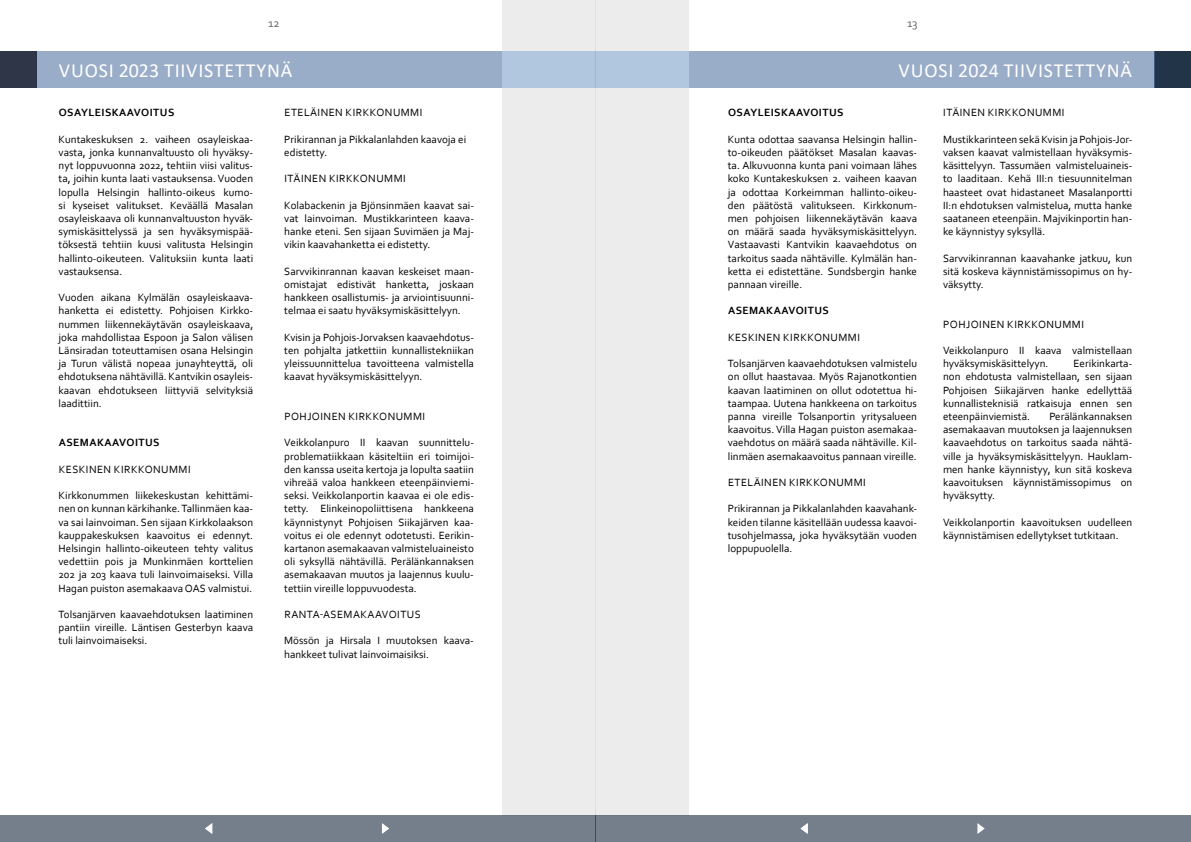
<style>
.page{position:relative;width:1191px;height:842px;background:#fff}
.page>*{position:absolute;margin:0;border:0;box-sizing:border-box;transform-origin:0 0}
.t1{font:20px "Calibri";letter-spacing:.04em;color:#fff}
.t2{font:12px "Corbel";color:#616160}
.t3{font:11px/13.2px "Corbel";color:#000;text-align:justify}
.t4{font:11px "Corbel";letter-spacing:.04em;color:#000}
.t5{font:700 11px "Corbel";letter-spacing:.04em;color:#000}
</style>
<div class="page">
<div style="left:502px;top:0;width:93px;height:815px;background:#ececec"></div>
<div style="left:595px;top:0;width:94px;height:815px;background:#ececec"></div>
<div style="left:1155px;top:52px;width:36px;height:36px;background:#223447"></div>
<div style="left:689px;top:52px;width:466px;height:36px;background:#9aadc8"></div>
<div style="left:36px;top:52px;width:466px;height:36px;background:#9aadc8"></div>
<div style="left:0;top:52px;width:36px;height:36px;background:#2f3648"></div>
<div style="left:0;top:815px;width:595px;height:27px;background:#757f8b"></div>
<div style="left:502px;top:52px;width:93px;height:36px;background:#b1c7e0"></div>
<svg style="left:382px;top:823px;width:7px;height:11px"></svg>
<svg style="left:205px;top:823px;width:8px;height:11px"></svg>
<div style="left:595px;top:815px;width:596px;height:27px;background:#757f8b"></div>
<svg style="left:977px;top:823px;width:8px;height:11px"></svg>
<svg style="left:800px;top:823px;width:8px;height:11px"></svg>
<div style="left:595px;top:52px;width:94px;height:36px;background:#b1c7e0"></div>
<p class="t2" style="left:268px;top:16px;width:13px">12</p>
<p class="t2" style="left:907px;top:16px;width:12px">13</p>
<h1 class="t1" style="left:59px;top:57px;width:235px">VUOSI 2023 TIIVISTETTYNÄ</h1>
<p class="t5" style="left:59px;top:106px;width:117px">OSAYLEISKAAVOITUS</p>
<p class="t3" style="left:59px;top:132px;width:196px">Kuntakeskuksen 2. vaiheen osayleiskaa&shy;vasta, jonka kunnanvaltuusto oli hyväksy&shy;nyt loppuvuonna 2022, tehtiin viisi valitus&shy;ta, joihin kunta laati vastauksensa. Vuoden lopulla Helsingin hallinto-oikeus kumo&shy;si kyseiset valitukset. Keväällä Masalan osayleiskaava oli kunnanvaltuuston hyväk&shy;symiskäsittelyssä ja sen hyväksymispää&shy;töksestä tehtiin kuusi valitusta Helsingin hallinto-oikeuteen. Valituksiin kunta laati vastauksensa.</p>
<p class="t3" style="left:59px;top:291px;width:196px">Vuoden aikana Kylmälän osayleiskaava&shy;hanketta ei edistetty. Pohjoisen Kirkko&shy;nummen liikennekäytävän osayleiskaava, joka mahdollistaa Espoon ja Salon välisen Länsiradan toteuttamisen osana Helsingin ja Turun välistä nopeaa junayhteyttä, oli ehdotuksena nähtävillä. Kantvikin osayleis&shy;kaavan ehdotukseen liittyviä selvityksiä laadittiin.</p>
<p class="t5" style="left:59px;top:436px;width:102px">ASEMAKAAVOITUS</p>
<p class="t4" style="left:59px;top:462px;width:133px">KESKINEN KIRKKONUMMI</p>
<p class="t3" style="left:59px;top:489px;width:196px">Kirkkonummen liikekeskustan kehittämi&shy;nen on kunnan kärkihanke.Tallinmäen kaa&shy;va sai lainvoiman. Sen sijaan Kirkkolaakson kauppakeskuksen kaavoitus ei edennyt.<br>Helsingin hallinto-oikeuteen tehty valitus vedettiin pois ja Munkinmäen korttelien 202 ja 203 kaava tuli lainvoimaiseksi. Villa Hagan puiston asemakaava OAS valmistui.</p>
<p class="t3" style="left:59px;top:607px;width:196px">Tolsanjärven kaavaehdotuksen laatiminen pantiin vireille. Läntisen Gesterbyn kaava tuli lainvoimaiseksi.</p>
<p class="t4" style="left:284px;top:106px;width:139px">ETELÄINEN KIRKKONUMMI</p>
<p class="t3" style="left:284px;top:132px;width:183px">Prikirannan ja Pikkalanlahden kaavoja ei edistetty.</p>
<p class="t4" style="left:284px;top:172px;width:123px">ITÄINEN KIRKKONUMMI</p>
<p class="t3" style="left:284px;top:198px;width:191px">Kolabackenin ja Bjönsinmäen kaavat sai&shy;vat lainvoiman. Mustikkarinteen kaava&shy;hanke eteni. Sen sijaan Suvimäen ja Maj&shy;vikin kaavahanketta ei edistetty.</p>
<p class="t3" style="left:284px;top:264px;width:191px">Sarvvikinrannan kaavan keskeiset maan&shy;omistajat edistivät hanketta, joskaan hankkeen osallistumis- ja arviointisuunni&shy;telmaa ei saatu hyväksymiskäsittelyyn.</p>
<p class="t3" style="left:284px;top:330px;width:191px">Kvisin ja Pohjois-Jorvaksen kaavaehdotus&shy;ten pohjalta jatkettiin kunnallistekniikan yleissuunnittelua tavoitteena valmistella kaavat hyväksymiskäsittelyyn.</p>
<p class="t4" style="left:284px;top:409px;width:142px">POHJOINEN KIRKKONUMMI</p>
<p class="t3" style="left:284px;top:436px;width:191px">Veikkolanpuro II kaavan suunnittelu&shy;problematiikkaan käsiteltiin eri toimijoi&shy;den kanssa useita kertoja ja lopulta saatiin vihreää valoa hankkeen eteenpäinviemi&shy;seksi. Veikkolanportin kaavaa ei ole edis&shy;tetty. Elinkeinopoliittisena hankkeena käynnistynyt Pohjoisen Siikajärven kaa&shy;voitus ei ole edennyt odotetusti. Eerikin&shy;kartanon asemakaavan valmisteluaineisto oli syksyllä nähtävillä. Perälänkannaksen asemakaavan muutos ja laajennus kuulu&shy;tettiin vireille loppuvuodesta.</p>
<p class="t4" style="left:284px;top:607px;width:138px">RANTA-ASEMAKAAVOITUS</p>
<p class="t3" style="left:284px;top:634px;width:191px">Mössön ja Hirsala I muutoksen kaava&shy;hankkeet tulivat lainvoimaisiksi.</p>
<h1 class="t1" style="left:898px;top:57px;width:235px">VUOSI 2024 TIIVISTETTYNÄ</h1>
<p class="t5" style="left:728px;top:106px;width:117px">OSAYLEISKAAVOITUS</p>
<p class="t3" style="left:728px;top:132px;width:191px">Kunta odottaa saavansa Helsingin hallin&shy;to-oikeuden päätökset Masalan kaavas&shy;ta. Alkuvuonna kunta pani voimaan lähes koko Kuntakeskuksen 2. vaiheen kaavan ja odottaa Korkeimman hallinto-oikeu&shy;den päätöstä valitukseen. Kirkkonum&shy;men pohjoisen liikennekäytävän kaava on määrä saada hyväksymiskäsittelyyn.<br>Vastaavasti Kantvikin kaavaehdotus on tarkoitus saada nähtäville. Kylmälän han&shy;ketta ei edistettäne. Sundsbergin hanke pannaan vireille.</p>
<p class="t5" style="left:728px;top:304px;width:102px">ASEMAKAAVOITUS</p>
<p class="t4" style="left:728px;top:330px;width:133px">KESKINEN KIRKKONUMMI</p>
<p class="t3" style="left:728px;top:357px;width:191px">Tolsanjärven kaavaehdotuksen valmistelu on ollut haastavaa. Myös Rajanotkontien kaavan laatiminen on ollut odotettua hi&shy;taampaa. Uutena hankkeena on tarkoitus panna vireille Tolsanportin yritysalueen kaavoitus. Villa Hagan puiston asemakaa&shy;vaehdotus on määrä saada nähtäville. Kil&shy;linmäen asemakaavoitus pannaan vireille.</p>
<p class="t4" style="left:728px;top:475px;width:139px">ETELÄINEN KIRKKONUMMI</p>
<p class="t3" style="left:728px;top:502px;width:191px">Prikirannan ja Pikkalanlahden kaavahank&shy;keiden tilanne käsitellään uudessa kaavoi&shy;tusohjelmassa, joka hyväksytään vuoden loppupuolella.</p>
<p class="t4" style="left:943px;top:106px;width:123px">ITÄINEN KIRKKONUMMI</p>
<p class="t3" style="left:943px;top:132px;width:191px">Mustikkarinteen sekä Kvisin ja Pohjois-Jor&shy;vaksen kaavat valmistellaan hyväksymis&shy;käsittelyyn. Tassumäen valmisteluaineis&shy;to laaditaan. Kehä III:n tiesuunnitelman haasteet ovat hidastaneet Masalanportti II:n ehdotuksen valmistelua, mutta hanke saataneen eteenpäin. Majvikinportin han&shy;ke käynnistyy syksyllä.</p>
<p class="t3" style="left:943px;top:251px;width:191px">Sarvvikinrannan kaavahanke jatkuu, kun sitä koskeva käynnistämissopimus on hy&shy;väksytty.</p>
<p class="t4" style="left:943px;top:317px;width:142px">POHJOINEN KIRKKONUMMI</p>
<p class="t3" style="left:943px;top:343px;width:191px">Veikkolanpuro II kaava valmistellaan hyväksymiskäsittelyyn.</p>
<p class="t3" style="left:943px;top:357px;width:191px;text-indent:130px">Eerikinkarta&shy;non ehdotusta valmistellaan, sen sijaan Pohjoisen Siikajärven hanke edellyttää kunnallisteknisiä ratkaisuja ennen sen eteenpäinviemistä.</p>
<p class="t3" style="left:943px;top:409px;width:191px;text-indent:106px">Perälänkannaksen asemakaavan muutoksen ja laajennuksen kaavaehdotus on tarkoitus saada nähtä&shy;ville ja hyväksymiskäsittelyyn. Hauklam&shy;men hanke käynnistyy, kun sitä koskeva kaavoituksen käynnistämissopimus on hyväksytty.</p>
<p class="t3" style="left:943px;top:515px;width:191px">Veikkolanportin kaavoituksen uudelleen käynnistämisen edellytykset tutkitaan.</p>
</div>
